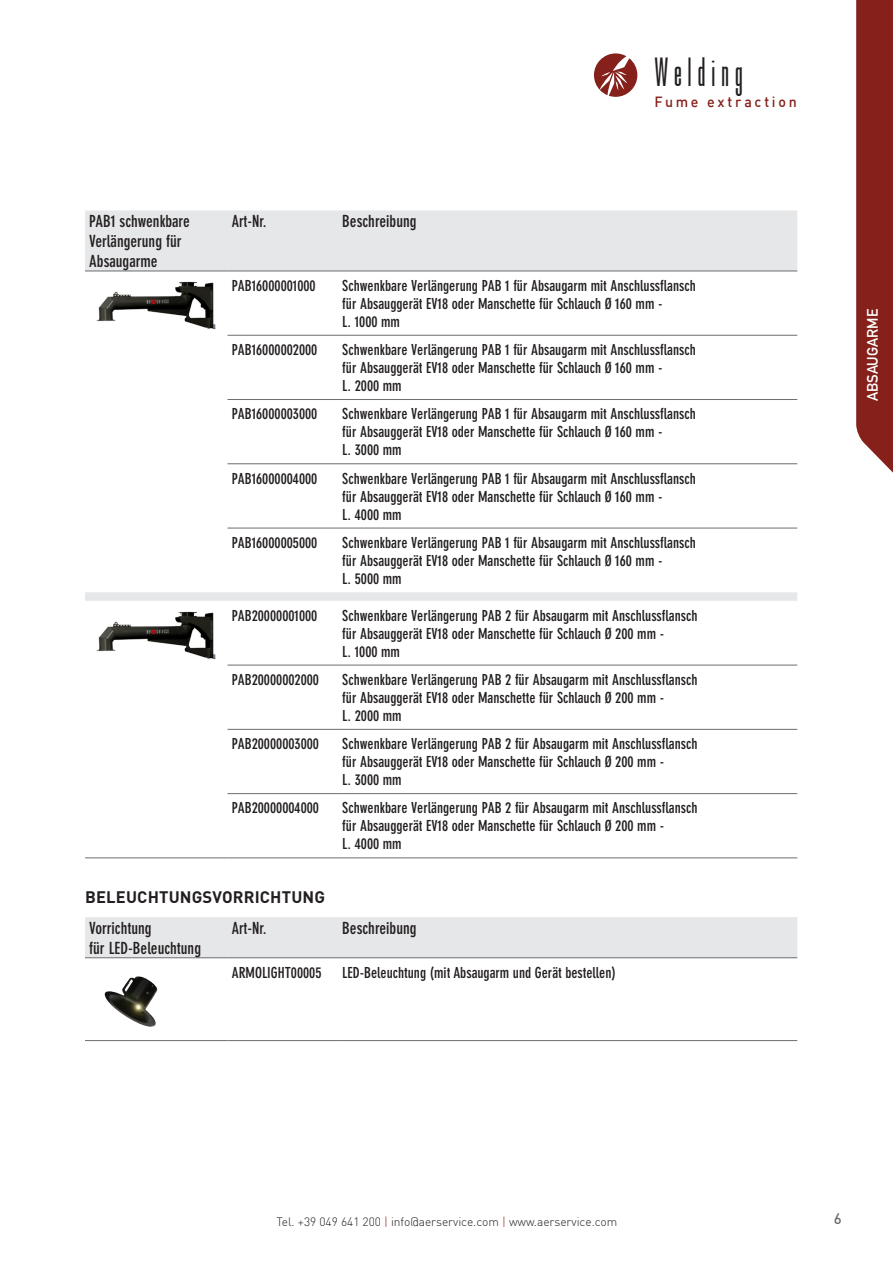
<style>
.page{position:relative;width:893px;height:1263px;background:#fff}
.page>*{position:absolute;margin:0;border:0;box-sizing:border-box;transform-origin:0 0}
.t1{font:42.75px "Bee Three";letter-spacing:.145em;color:#231f20}
.t2{font:700 condensed 16.5px/19.8px "DIN Neuzeit Grotesk";color:#231f20}
.Titoletti{font:700 16.5px "DIN Pro";letter-spacing:.01em;color:#231f20}
.t3{font:700 condensed 16.5px "DIN Neuzeit Grotesk";color:#231f20;scale:.96 1}
.t4{font:700 condensed 15px "DIN Neuzeit Grotesk";color:#231f20}
.t5{font:15px "DIN Mittelschrift";color:#fff}
.t6{font:500 15px "DIN Pro";color:#6c6d70}
.t7{font:500 14.55px "DIN";letter-spacing:.19em;color:#85201b}
.t8{font:300 12px "DIN";color:#231f20}
.s1{color:#85201b}
</style>
<div class="page">
<div style="left:856px;top:0;width:37px;height:473px;background:#85201b"></div>
<svg style="left:594px;top:53px;width:43px;height:44px"></svg>
<svg style="left:85px;top:210px;width:712px;height:391px"></svg>
<hr style="left:85px;top:858px;width:142px;height:1px;background:#6c6d70">
<hr style="left:227px;top:271px;width:111px;height:1px;background:#6c6d70">
<hr style="left:338px;top:271px;width:459px;height:1px;background:#6c6d70">
<hr style="left:227px;top:335px;width:111px;height:1px;background:#6c6d70">
<hr style="left:338px;top:335px;width:459px;height:1px;background:#6c6d70">
<hr style="left:227px;top:399px;width:111px;height:1px;background:#6c6d70">
<hr style="left:338px;top:399px;width:459px;height:1px;background:#6c6d70">
<hr style="left:227px;top:463px;width:111px;height:1px;background:#6c6d70">
<hr style="left:338px;top:463px;width:459px;height:1px;background:#6c6d70">
<hr style="left:227px;top:528px;width:111px;height:1px;background:#6c6d70">
<hr style="left:338px;top:528px;width:459px;height:1px;background:#6c6d70">
<hr style="left:227px;top:665px;width:111px;height:1px;background:#6c6d70">
<hr style="left:338px;top:665px;width:459px;height:1px;background:#6c6d70">
<hr style="left:227px;top:729px;width:111px;height:1px;background:#6c6d70">
<hr style="left:338px;top:729px;width:459px;height:1px;background:#6c6d70">
<hr style="left:85px;top:271px;width:142px;height:1px;background:#6c6d70">
<hr style="left:227px;top:793px;width:111px;height:1px;background:#6c6d70">
<hr style="left:338px;top:793px;width:459px;height:1px;background:#6c6d70">
<hr style="left:227px;top:858px;width:111px;height:1px;background:#6c6d70">
<hr style="left:338px;top:858px;width:459px;height:1px;background:#6c6d70">
<img style="left:95px;top:275px;width:123px;height:69px">
<img style="left:96px;top:611px;width:120px;height:49px">
<div style="left:85px;top:917px;width:712px;height:40px;background:#e6e7e9"></div>
<hr style="left:85px;top:957px;width:142px;height:1px;background:#6c6d70">
<hr style="left:227px;top:957px;width:111px;height:1px;background:#6c6d70">
<hr style="left:338px;top:957px;width:459px;height:1px;background:#6c6d70">
<hr style="left:85px;top:1040px;width:142px;height:1px;background:#6c6d70">
<hr style="left:227px;top:1040px;width:111px;height:1px;background:#6c6d70">
<hr style="left:338px;top:1040px;width:459px;height:1px;background:#6c6d70">
<img style="left:104px;top:976px;width:53px;height:51px">
<h1 class="t1" style="left:654px;top:52px;width:90px">Welding</h1>
<p class="t7" style="left:654px;top:93px;width:144px">Fume extraction</p>
<p class="t2" style="left:89px;top:212px;width:102px">PAB1 schwenkbare<br>Verlängerung für<br>Absaugarme</p>
<p class="t3" style="left:232px;top:212px;width:38px">Art-Nr.</p>
<p class="t2" style="left:342px;top:212px;width:76px">Beschreibung</p>
<p class="t4" style="left:232px;top:277px;width:85px">PAB16000001000</p>
<p class="t4" style="left:342px;top:277px;width:355px">Schwenkbare Verlängerung PAB 1 für Absaugarm mit Anschlussflansch</p>
<p class="t4" style="left:342px;top:295px;width:322px">für Absauggerät EV18 oder Manschette für Schlauch Ø 160 mm -</p>
<p class="t4" style="left:342px;top:313px;width:59px">L. 1000 mm</p>
<p class="t4" style="left:232px;top:341px;width:87px">PAB16000002000</p>
<p class="t4" style="left:342px;top:341px;width:355px">Schwenkbare Verlängerung PAB 1 für Absaugarm mit Anschlussflansch</p>
<p class="t4" style="left:342px;top:359px;width:322px">für Absauggerät EV18 oder Manschette für Schlauch Ø 160 mm -</p>
<p class="t4" style="left:342px;top:377px;width:61px">L. 2000 mm</p>
<p class="t4" style="left:232px;top:405px;width:87px">PAB16000003000</p>
<p class="t4" style="left:342px;top:405px;width:355px">Schwenkbare Verlängerung PAB 1 für Absaugarm mit Anschlussflansch</p>
<p class="t4" style="left:342px;top:423px;width:322px">für Absauggerät EV18 oder Manschette für Schlauch Ø 160 mm -</p>
<p class="t4" style="left:342px;top:441px;width:61px">L. 3000 mm</p>
<p class="t4" style="left:232px;top:469px;width:87px">PAB16000004000</p>
<p class="t4" style="left:342px;top:469px;width:355px">Schwenkbare Verlängerung PAB 1 für Absaugarm mit Anschlussflansch</p>
<p class="t4" style="left:342px;top:487px;width:322px">für Absauggerät EV18 oder Manschette für Schlauch Ø 160 mm -</p>
<p class="t4" style="left:342px;top:505px;width:61px">L. 4000 mm</p>
<p class="t4" style="left:232px;top:534px;width:87px">PAB16000005000</p>
<p class="t4" style="left:342px;top:534px;width:355px">Schwenkbare Verlängerung PAB 1 für Absaugarm mit Anschlussflansch</p>
<p class="t4" style="left:342px;top:552px;width:322px">für Absauggerät EV18 oder Manschette für Schlauch Ø 160 mm -</p>
<p class="t4" style="left:342px;top:570px;width:61px">L. 5000 mm</p>
<p class="t4" style="left:232px;top:606px;width:87px">PAB20000001000</p>
<p class="t4" style="left:342px;top:606px;width:357px">Schwenkbare Verlängerung PAB 2 für Absaugarm mit Anschlussflansch</p>
<p class="t4" style="left:342px;top:624px;width:323px">für Absauggerät EV18 oder Manschette für Schlauch Ø 200 mm -</p>
<p class="t4" style="left:342px;top:642px;width:59px">L. 1000 mm</p>
<p class="t4" style="left:232px;top:671px;width:89px">PAB20000002000</p>
<p class="t4" style="left:342px;top:671px;width:357px">Schwenkbare Verlängerung PAB 2 für Absaugarm mit Anschlussflansch</p>
<p class="t4" style="left:342px;top:689px;width:323px">für Absauggerät EV18 oder Manschette für Schlauch Ø 200 mm -</p>
<p class="t4" style="left:342px;top:707px;width:61px">L. 2000 mm</p>
<p class="t4" style="left:232px;top:735px;width:89px">PAB20000003000</p>
<p class="t4" style="left:342px;top:735px;width:357px">Schwenkbare Verlängerung PAB 2 für Absaugarm mit Anschlussflansch</p>
<p class="t4" style="left:342px;top:753px;width:323px">für Absauggerät EV18 oder Manschette für Schlauch Ø 200 mm -</p>
<p class="t4" style="left:342px;top:771px;width:61px">L. 3000 mm</p>
<p class="t4" style="left:232px;top:799px;width:89px">PAB20000004000</p>
<p class="t4" style="left:342px;top:799px;width:357px">Schwenkbare Verlängerung PAB 2 für Absaugarm mit Anschlussflansch</p>
<p class="t4" style="left:342px;top:817px;width:323px">für Absauggerät EV18 oder Manschette für Schlauch Ø 200 mm -</p>
<p class="t4" style="left:342px;top:835px;width:61px">L. 4000 mm</p>
<p class="Titoletti" style="left:85px;top:885px;width:241px">BELEUCHTUNGSVORRICHTUNG</p>
<p class="t2" style="left:89px;top:918px;width:64px">Vorrichtung</p>
<p class="t2" style="left:89px;top:938px;width:113px">für LED-Beleuchtung</p>
<p class="t3" style="left:232px;top:918px;width:38px">Art-Nr.</p>
<p class="t2" style="left:342px;top:918px;width:76px">Beschreibung</p>
<p class="t4" style="left:232px;top:963px;width:91px">ARMOLIGHT00005</p>
<p class="t4" style="left:342px;top:963px;width:275px">LED-Beleuchtung (mit Absaugarm und Gerät bestellen)</p>
<p class="t5" style="left:864px;top:401px;width:94px;rotate:-90deg">ABSAUGARME</p>
<p class="t6" style="left:834px;top:1209px;width:9px">6</p>
<p class="t8" style="left:276px;top:1214px;width:342px">Tel. +39 049 641 200 <span class="s1">|</span> info@aerservice.com <span class="s1">|</span> www.aerservice.com</p>
<p class="t6" style="left:834px;top:1210px;width:9px">7</p>
</div>
